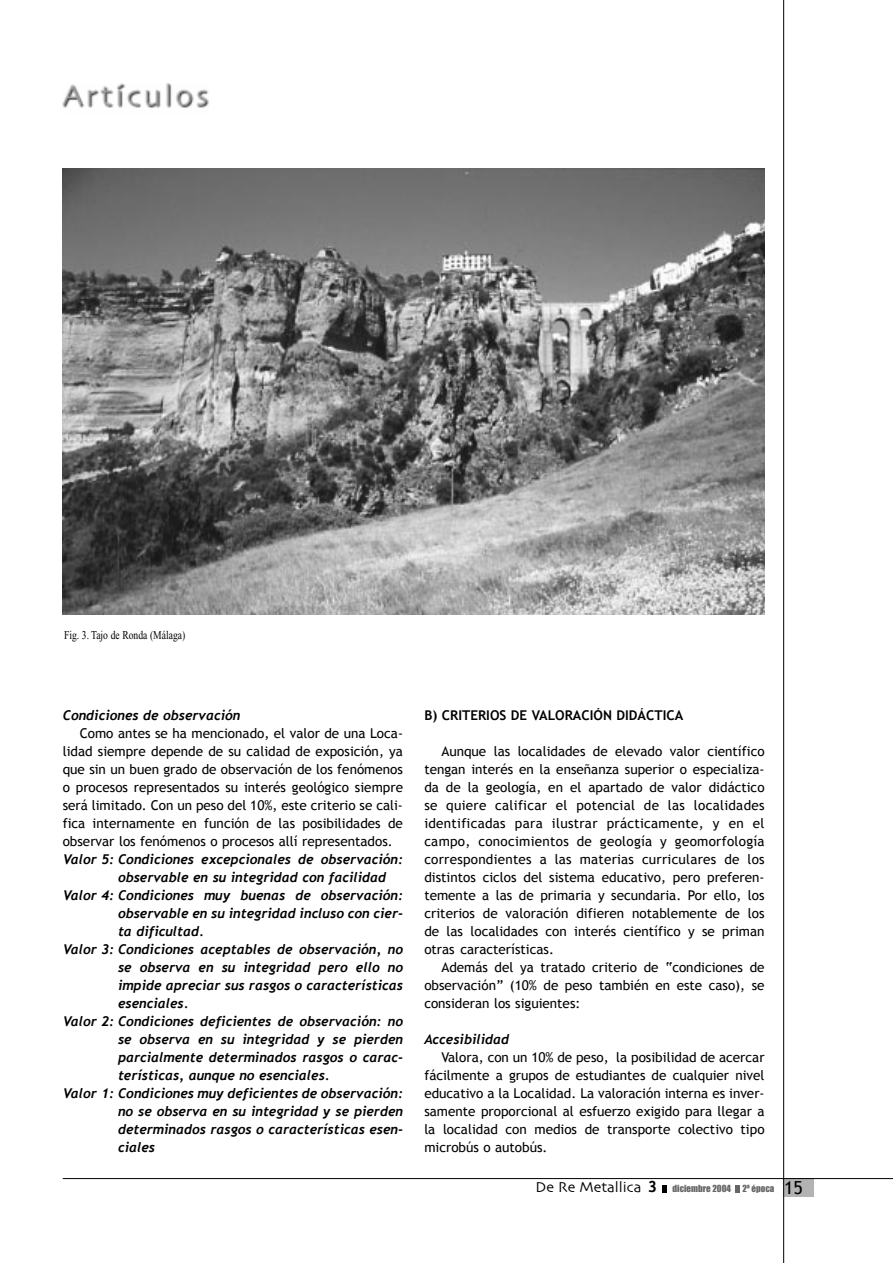
<style>
.page{position:relative;width:893px;height:1263px;background:#fff}
.page>*{position:absolute;margin:0;border:0;box-sizing:border-box;transform-origin:0 0}
.t1{font:15px "Skia";color:#000}
.t2{font:13.5px/18px "Trebuchet MS";color:#000;text-align:justify}
.t3{font:italic 700 13.5px "Trebuchet";color:#000}
.t4{font:700 13.5px "Trebuchet MS";color:#000}
.t5{font:12px "Times New Roman";color:#000;scale:.8 1}
.t6{font:9px "Impact";color:#666}
.s1{font-family:"Officina Sans";font-weight:700;font-size:16.5px}
.s2{font-family:"Impact";font-size:9px;color:#666}
.s3{font-family:"Trebuchet MS";font-size:18px;color:#000}
</style>
<div class="page">
<div style="left:783px;top:1179px;width:31px;height:18px;background:#b3b3b3"></div>
<hr style="left:783px;top:0;width:1px;height:1263px;background:#000">
<hr style="left:63px;top:1178px;width:829px;height:1px;background:#000">
<svg style="left:662px;top:1185px;width:4px;height:7px"></svg>
<svg style="left:735px;top:1185px;width:4px;height:7px"></svg>
<img style="left:62px;top:84px;width:147px;height:24px">
<img style="left:63px;top:169px;width:701px;height:446px">
<p class="t5" style="left:64px;top:631px;width:153px">Fig. 3. Tajo de Ronda (Málaga)</p>
<p class="t3" style="left:63px;top:710px;width:179px">Condiciones de observación</p>
<p class="t2" style="left:63px;top:726px;width:342px;text-indent:17px">Como antes se ha mencionado, el valor de una Loca&shy;lidad siempre depende de su calidad de exposición, ya que sin un buen grado de observación de los fenómenos o procesos representados su interés geológico siempre será limitado. Con un peso del 10%, este criterio se cali&shy;fica internamente en función de las posibilidades de observar los fenómenos o procesos allí representados.</p>
<p class="t3" style="left:63px;top:854px;width:342px">Valor 5: Condiciones excepcionales de observación:</p>
<p class="t3" style="left:118px;top:872px;width:270px">observable en su integridad con facilidad</p>
<p class="t3" style="left:63px;top:890px;width:342px">Valor 4: Condiciones muy buenas de observación:</p>
<p class="t3" style="left:118px;top:908px;width:286px">observable en su integridad incluso con cier-</p>
<p class="t3" style="left:118px;top:926px;width:88px">ta dificultad.</p>
<p class="t3" style="left:63px;top:944px;width:342px">Valor 3: Condiciones aceptables de observación, no</p>
<p class="t3" style="left:118px;top:962px;width:286px">se observa en su integridad pero ello no</p>
<p class="t3" style="left:118px;top:980px;width:286px">impide apreciar sus rasgos o características</p>
<p class="t3" style="left:118px;top:998px;width:72px">esenciales.</p>
<p class="t3" style="left:63px;top:1016px;width:342px">Valor 2: Condiciones deficientes de observación: no</p>
<p class="t3" style="left:118px;top:1034px;width:286px">se observa en su integridad y se pierden</p>
<p class="t3" style="left:118px;top:1052px;width:286px">parcialmente determinados rasgos o carac-</p>
<p class="t3" style="left:118px;top:1070px;width:213px">terísticas, aunque no esenciales.</p>
<p class="t3" style="left:63px;top:1088px;width:342px">Valor 1: Condiciones muy deficientes de observación:</p>
<p class="t3" style="left:118px;top:1106px;width:286px">no se observa en su integridad y se pierden</p>
<p class="t3" style="left:118px;top:1124px;width:286px">determinados rasgos o características esen-</p>
<p class="t3" style="left:118px;top:1142px;width:39px">ciales</p>
<p class="t4" style="left:424px;top:710px;width:260px">B) CRITERIOS DE VALORACIÓN DIDÁCTICA</p>
<p class="t2" style="left:424px;top:744px;width:342px;text-indent:17px">Aunque las localidades de elevado valor científico tengan interés en la enseñanza superior o especializa&shy;da de la geología, en el apartado de valor didáctico se quiere calificar el potencial de las localidades identificadas para ilustrar prácticamente, y en el campo, conocimientos de geología y geomorfología correspondientes a las materias curriculares de los distintos ciclos del sistema educativo, pero preferen&shy;temente a las de primaria y secundaria. Por ello, los criterios de valoración difieren notablemente de los de las localidades con interés científico y se priman otras características.</p>
<p class="t2" style="left:424px;top:960px;width:342px;text-indent:17px">Además del ya tratado criterio de “condiciones de observación” (10% de peso también en este caso), se consideran los siguientes:</p>
<p class="t3" style="left:424px;top:1034px;width:86px">Accesibilidad</p>
<p class="t2" style="left:424px;top:1050px;width:342px;text-indent:17px">Valora, con un 10% de peso, la posibilidad de acercar fácilmente a grupos de estudiantes de cualquier nivel educativo a la Localidad. La valoración interna es inver&shy;samente proporcional al esfuerzo exigido para llegar a la localidad con medios de transporte colectivo tipo microbús o autobús.</p>
<p class="t1" style="left:535px;top:1181px;width:197px">De Re Metallica <span class="s1">3</span> <span class="s2">diciembre 2004</span></p>
<p class="t6" style="left:742px;top:1186px;width:62px">2ª época <span class="s3">15</span></p>
</div>
